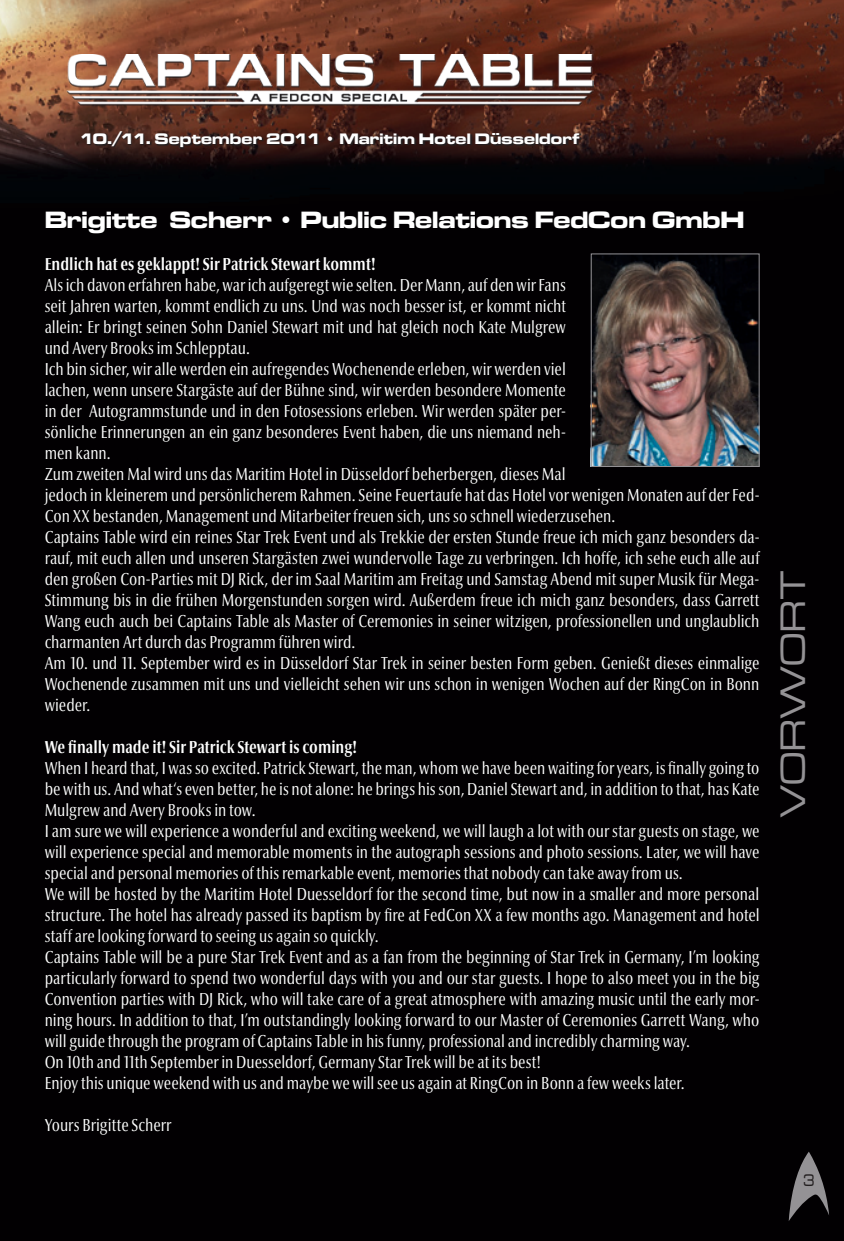
<style>
.page{position:relative;width:844px;height:1241px;background:#fff}
.page>*{position:absolute;margin:0;border:0;box-sizing:border-box;transform-origin:0 0}
.t1{font:500 36.75px "Microgramma Ext D";letter-spacing:.03em;color:#949295}
.t2{font:700 24.5px "Microgramma Ext D";color:#fff}
.t3{font:condensed 17.5px/21px "Optima Nova LT Pro";color:#fff;scale:.96 1}
.t4{font:700 condensed 17.5px "Optima Nova LT Pro";color:#fff;scale:.96 1}
.t5{font:500 17.5px "Microgramma Ext D";color:#231f20;scale:.75 1}
.t6{font:700 15.75px "Microgramma Ext D";letter-spacing:.01em;color:#fff}
</style>
<div class="page">
<div style="left:0;top:0;width:843px;height:1240px;background:#020002"></div>
<img style="left:0;top:0;width:843px;height:363px">
<img style="left:66px;top:55px;width:527px;height:51px">
<svg style="left:82px;top:131px;width:499px;height:18px"></svg>
<svg style="left:788px;top:1151px;width:40px;height:69px"></svg>
<img style="left:592px;top:255px;width:165px;height:210px">
<div style="left:590px;top:253px;width:169px;height:214px;border:1px solid #949295"></div>
<p class="t6" style="left:80px;top:128px;width:501px">10./11. September 2011 • Maritim Hotel Düsseldorf</p>
<h2 class="t2" style="left:45px;top:203px;width:701px">Brigitte Scherr • Public Relations FedCon GmbH</h2>
<p class="t4" style="left:45px;top:253px;width:346px">Endlich hat es geklappt! Sir Patrick Stewart kommt!</p>
<p class="t3" style="left:45px;top:274px;width:746px">Als ich davon erfahren habe, war ich aufgeregt wie selten. Der Mann, auf den wir Fans<br>seit Jahren warten, kommt endlich zu uns. Und was noch besser ist, er kommt nicht<br>allein: Er bringt seinen Sohn Daniel Stewart mit und hat gleich noch Kate Mulgrew<br>und Avery Brooks im Schlepptau.<br>Ich bin sicher, wir alle werden ein aufregendes Wochenende erleben, wir werden viel<br>lachen, wenn unsere Stargäste auf der Bühne sind, wir werden besondere Momente<br>in der Autogrammstunde und in den Fotosessions erleben. Wir werden später per-<br>sönliche Erinnerungen an ein ganz besonderes Event haben, die uns niemand neh-<br>men kann.<br>Zum zweiten Mal wird uns das Maritim Hotel in Düsseldorf beherbergen, dieses Mal<br>jedoch in kleinerem und persönlicherem Rahmen. Seine Feuertaufe hat das Hotel vor wenigen Monaten auf der Fed-Con XX bestanden, Management und Mitarbeiter freuen sich, uns so schnell wiederzusehen.<br>Captains Table wird ein reines Star Trek Event und als Trekkie der ersten Stunde freue ich mich ganz besonders da&shy;rauf, mit euch allen und unseren Stargästen zwei wundervolle Tage zu verbringen. Ich hoffe, ich sehe euch alle auf den großen Con-Parties mit DJ Rick, der im Saal Maritim am Freitag und Samstag Abend mit super Musik für Mega-Stimmung bis in die frühen Morgenstunden sorgen wird. Außerdem freue ich mich ganz besonders, dass Garrett Wang euch auch bei Captains Table als Master of Ceremonies in seiner witzigen, professionellen und unglaublich charmanten Art durch das Programm führen wird.<br>Am 10. und 11. September wird es in Düsseldorf Star Trek in seiner besten Form geben. Genießt dieses einmalige Wochenende zusammen mit uns und vielleicht sehen wir uns schon in wenigen Wochen auf der RingCon in Bonn wieder.</p>
<p class="t4" style="left:45px;top:736px;width:327px">We finally made it! Sir Patrick Stewart is coming!</p>
<p class="t3" style="left:45px;top:757px;width:746px">When I heard that, I was so excited. Patrick Stewart, the man, whom we have been waiting for years, is finally going to be with us. And what‘s even better, he is not alone: he brings his son, Daniel Stewart and, in addition to that, has Kate Mulgrew and Avery Brooks in tow.<br>I am sure we will experience a wonderful and exciting weekend, we will laugh a lot with our star guests on stage, we will experience special and memorable moments in the autograph sessions and photo sessions. Later, we will have special and personal memories of this remarkable event, memories that nobody can take away from us.<br>We will be hosted by the Maritim Hotel Duesseldorf for the second time, but now in a smaller and more personal structure. The hotel has already passed its baptism by fire at FedCon XX a few months ago. Management and hotel staff are looking forward to seeing us again so quickly.<br>Captains Table will be a pure Star Trek Event and as a fan from the beginning of Star Trek in Germany, I’m looking particularly forward to spend two wonderful days with you and our star guests. I hope to also meet you in the big Convention parties with DJ Rick, who will take care of a great atmosphere with amazing music until the early mor&shy;ning hours. In addition to that, I’m outstandingly looking forward to our Master of Ceremonies Garrett Wang, who will guide through the program of Captains Table in his funny, professional and incredibly charming way.<br>On 10th and 11th September in Duesseldorf, Germany Star Trek will be at its best!<br>Enjoy this unique weekend with us and maybe we will see us again at RingCon in Bonn a few weeks later.</p>
<p class="t3" style="left:45px;top:1114px;width:133px">Yours Brigitte Scherr</p>
<h1 class="t1" style="left:769px;top:817px;width:247px;rotate:-90deg">Vorwort</h1>
<p class="t5" style="left:803px;top:1168px;width:16px">3</p>
</div>
